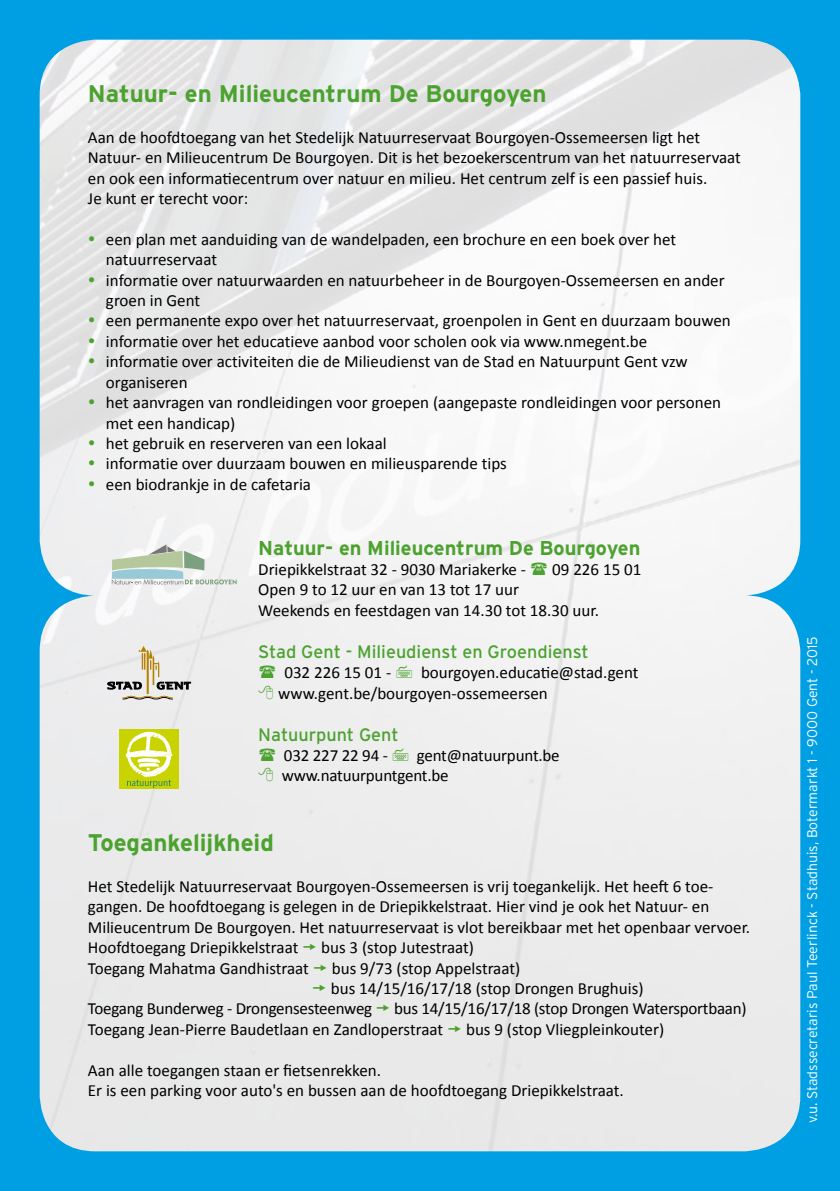
<style>
.page{position:relative;width:840px;height:1191px;background:#fff}
.page>*{position:absolute;margin:0;border:0;box-sizing:border-box;transform-origin:0 0}
.t1{font:700 24px "Interstate";color:#4ca22f}
.t2{font:700 20px "Interstate";color:#4ca22f}
.t3{font:18px "Interstate";color:#4ca22f}
.t4{font:17px/20.4px "Calibri";color:#000}
.t5{font:300 14px "Interstate";color:#fff}
.s1{color:#4ca22f}
</style>
<div class="page">
<div style="left:0;top:0;width:839px;height:1191px;background:#009fe3"></div>
<img style="left:40px;top:40px;width:759px;height:1111px">
<svg style="left:112px;top:544px;width:124px;height:40px;background:#cddad1"></svg>
<svg style="left:107px;top:646px;width:84px;height:53px;background:#d2cfc6"></svg>
<div style="left:119px;top:729px;width:60px;height:60px;background:#c8d300"></div>
<svg style="left:125px;top:731px;width:47px;height:57px"></svg>
<svg style="left:531px;top:562px;width:15px;height:13px"></svg>
<svg style="left:259px;top:665px;width:16px;height:13px"></svg>
<svg style="left:396px;top:665px;width:15px;height:13px"></svg>
<svg style="left:259px;top:685px;width:14px;height:14px"></svg>
<svg style="left:259px;top:748px;width:16px;height:13px"></svg>
<svg style="left:392px;top:748px;width:16px;height:13px"></svg>
<svg style="left:259px;top:768px;width:14px;height:13px"></svg>
<svg style="left:303px;top:943px;width:13px;height:7px"></svg>
<svg style="left:314px;top:964px;width:12px;height:6px"></svg>
<svg style="left:313px;top:984px;width:12px;height:7px"></svg>
<svg style="left:377px;top:1004px;width:12px;height:7px"></svg>
<svg style="left:448px;top:1025px;width:12px;height:7px"></svg>
<h1 class="t1" style="left:88px;top:79px;width:460px">Natuur- en Milieucentrum De Bourgoyen</h1>
<p class="t4" style="left:88px;top:127px;width:654px">Aan de hoofdtoegang van het Stedelijk Natuurreservaat Bourgoyen-Ossemeersen ligt het Natuur- en Milieucentrum De Bourgoyen. Dit is het bezoekerscentrum van het natuurreservaat en ook een informatiecentrum over natuur en milieu. Het centrum zelf is een passief huis.<br>Je kunt er terecht voor:</p>
<p class="t4" style="left:106px;top:229px;width:571px;text-indent:-18px"><span class="s1">•</span> een plan met aanduiding van de wandelpaden, een brochure en een boek over het natuurreservaat</p>
<p class="t4" style="left:106px;top:270px;width:620px;text-indent:-18px"><span class="s1">•</span> informatie over natuurwaarden en natuurbeheer in de Bourgoyen-Ossemeersen en ander groen in Gent</p>
<p class="t4" style="left:88px;top:311px;width:644px"><span class="s1">•</span> een permanente expo over het natuurreservaat, groenpolen in Gent en duurzaam bouwen</p>
<p class="t4" style="left:88px;top:331px;width:560px"><span class="s1">•</span> informatie over het educatieve aanbod voor scholen ook via www.nmegent.be</p>
<p class="t4" style="left:106px;top:351px;width:583px;text-indent:-18px"><span class="s1">•</span> informatie over activiteiten die de Milieudienst van de Stad en Natuurpunt Gent vzw organiseren</p>
<p class="t4" style="left:106px;top:392px;width:616px;text-indent:-18px"><span class="s1">•</span> het aanvragen van rondleidingen voor groepen (aangepaste rondleidingen voor personen met een handicap)</p>
<p class="t4" style="left:88px;top:433px;width:300px"><span class="s1">•</span> het gebruik en reserveren van een lokaal</p>
<p class="t4" style="left:88px;top:453px;width:420px"><span class="s1">•</span> informatie over duurzaam bouwen en milieusparende tips</p>
<p class="t4" style="left:88px;top:474px;width:224px"><span class="s1">•</span> een biodrankje in de cafetaria</p>
<p class="t2" style="left:258px;top:535px;width:383px">Natuur- en Milieucentrum De Bourgoyen</p>
<p class="t4" style="left:258px;top:559px;width:269px">Driepikkelstraat 32 - 9030 Mariakerke -</p>
<p class="t4" style="left:552px;top:559px;width:91px">09 226 15 01</p>
<p class="t4" style="left:258px;top:579px;width:342px">Open 9 to 12 uur en van 13 tot 17 uur<br>Weekends en feestdagen van 14.30 tot 18.30 uur.</p>
<p class="t3" style="left:258px;top:640px;width:332px">Stad Gent - Milieudienst en Groendienst</p>
<p class="t4" style="left:284px;top:662px;width:108px">032 226 15 01 -</p>
<p class="t4" style="left:278px;top:662px;width:361px;text-indent:143px">bourgoyen.educatie@stad.gent www.gent.be/bourgoyen-ossemeersen</p>
<p class="t3" style="left:258px;top:723px;width:142px">Natuurpunt Gent</p>
<p class="t4" style="left:284px;top:745px;width:105px">032 227 22 94 -</p>
<p class="t4" style="left:281px;top:745px;width:279px;text-indent:135px">gent@natuurpunt.be www.natuurpuntgent.be</p>
<h1 class="t1" style="left:88px;top:828px;width:187px">Toegankelijkheid</h1>
<p class="t4" style="left:88px;top:876px;width:663px">Het Stedelijk Natuurreservaat Bourgoyen-Ossemeersen is vrij toegankelijk. Het heeft 6 toe&shy;gangen. De hoofdtoegang is gelegen in de Driepikkelstraat. Hier vind je ook het Natuur- en Milieucentrum De Bourgoyen. Het natuurreservaat is vlot bereikbaar met het openbaar vervoer.<br>Hoofdtoegang Driepikkelstraat</p>
<p class="t4" style="left:321px;top:937px;width:154px">bus 3 (stop Jutestraat)</p>
<p class="t4" style="left:88px;top:957px;width:222px">Toegang Mahatma Gandhistraat</p>
<p class="t4" style="left:331px;top:957px;width:190px">bus 9/73 (stop Appelstraat)</p>
<p class="t4" style="left:331px;top:978px;width:314px">bus 14/15/16/17/18 (stop Drongen Brughuis)</p>
<p class="t4" style="left:88px;top:998px;width:285px">Toegang Bunderweg - Drongensesteenweg</p>
<p class="t4" style="left:88px;top:998px;width:660px;text-indent:306px">bus 14/15/16/17/18 (stop Drongen Watersportbaan)<br>Toegang Jean-Pierre Baudetlaan en Zandloperstraat</p>
<p class="t4" style="left:466px;top:1019px;width:199px">bus 9 (stop Vliegpleinkouter)</p>
<p class="t4" style="left:88px;top:1059px;width:537px">Aan alle toegangen staan er fietsenrekken.<br>Er is een parking voor auto's en bussen aan de hoofdtoegang Driepikkelstraat.</p>
<p class="t5" style="left:803px;top:1123px;width:488px;rotate:-90deg">v.u. Stadssecretaris Paul Teerlinck - Stadhuis, Botermarkt 1 - 9000 Gent - 2015</p>
</div>
